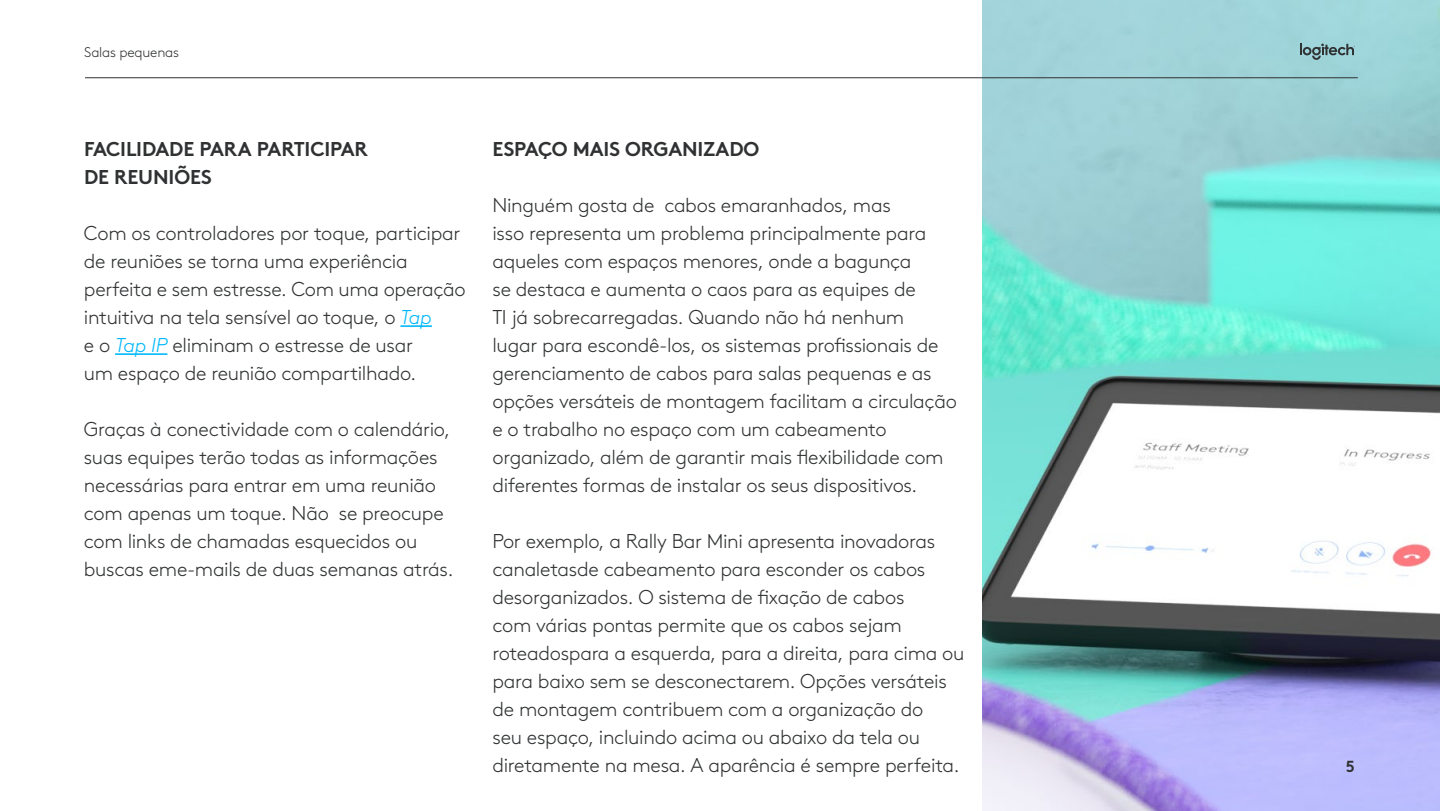
<style>
.page{position:relative;width:1440px;height:811px;background:#fff}
.page>*{position:absolute;margin:0;border:0;box-sizing:border-box;transform-origin:0 0}
.H2_-_KOHLE{font:300 20px/28px "Brown Pro";letter-spacing:-.015em;color:#2f3132}
.Body{font:300 20px/28px "Brown Pro";letter-spacing:-.015em;color:#2f3132}
.H2_-_KOHLE-2{font:700 20px/28px "Brown Pro";letter-spacing:-.01em;color:#2f3132}
.t1{font:700 16px "Brown Pro";color:#2f3132}
.t2{font:300 14px "Brown Pro";letter-spacing:-.015em;color:#2f3132}
.s1{font-style:italic;color:#00b8fc}
</style>
<div class="page">
<img style="left:982px;top:0;width:458px;height:811px">
<hr style="left:400px;top:325px;width:32px;height:2px;background:#00b8fc">
<hr style="left:115px;top:353px;width:52px;height:2px;background:#00b8fc">
<hr style="left:85px;top:77px;width:1273px;height:1px;background:#2f3132">
<svg style="left:1300px;top:44px;width:55px;height:16px"></svg>
<p class="t2" style="left:84px;top:42px;width:96px">Salas pequenas</p>
<p class="H2_-_KOHLE-2" style="left:84px;top:133px;width:285px">FACILIDADE PARA PARTICIPAR<br>DE REUNIÕES</p>
<p class="Body" style="left:84px;top:218px;width:383px">Com os controladores por toque, participar de reuniões se torna uma experiência perfeita e sem estresse. Com uma operação intuitiva na tela sensível ao toque, o <span class="s1">Tap<br></span>e o <span class="s1">Tap IP</span> eliminam o estresse de usar<br>um espaço de reunião compartilhado.</p>
<p class="Body" style="left:84px;top:414px;width:371px">Graças à conectividade com o calendário, suas equipes terão todas as informações necessárias para entrar em uma reunião com apenas um toque. Não se preocupe com links de chamadas esquecidos ou buscas eme-mails de duas semanas atrás.</p>
<p class="H2_-_KOHLE-2" style="left:493px;top:133px;width:268px">ESPAÇO MAIS ORGANIZADO</p>
<p class="H2_-_KOHLE" style="left:492px;top:190px;width:466px">Ninguém gosta de cabos emaranhados, mas<br>isso representa um problema principalmente para aqueles com espaços menores, onde a bagunça<br>se destaca e aumenta o caos para as equipes de<br>TI já sobrecarregadas. Quando não há nenhum<br>lugar para escondê-los, os sistemas profissionais de gerenciamento de cabos para salas pequenas e as opções versáteis de montagem facilitam a circulação e o trabalho no espaço com um cabeamento organizado, além de garantir mais flexibilidade com diferentes formas de instalar os seus dispositivos.</p>
<p class="H2_-_KOHLE" style="left:492px;top:526px;width:474px">Por exemplo, a Rally Bar Mini apresenta inovadoras canaletasde cabeamento para esconder os cabos desorganizados. O sistema de fixação de cabos<br>com várias pontas permite que os cabos sejam roteadospara a esquerda, para a direita, para cima ou para baixo sem se desconectarem. Opções versáteis de montagem contribuem com a organização do<br>seu espaço, incluindo acima ou abaixo da tela ou diretamente na mesa. A aparência é sempre perfeita.</p>
<p class="t1" style="left:1346px;top:753px;width:11px">5</p>
</div>
